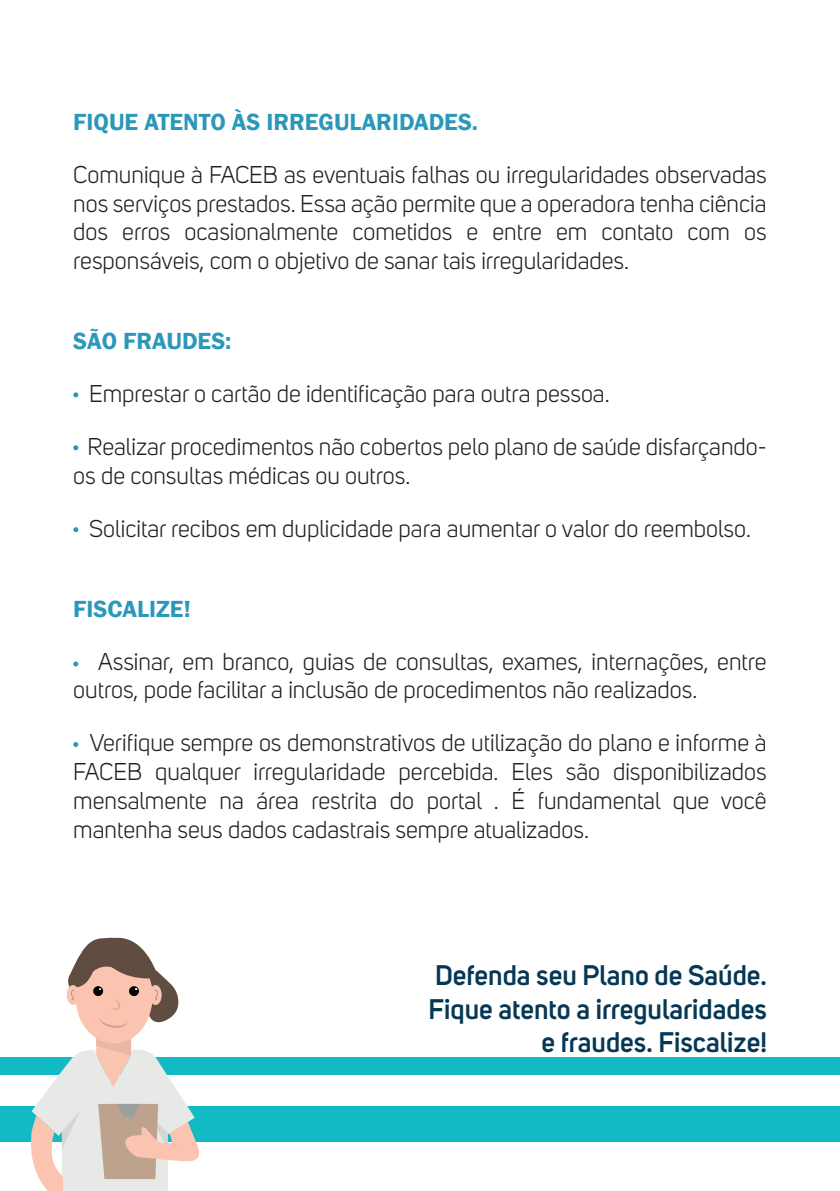
<style>
.page{position:relative;width:840px;height:1191px;background:#fff}
.page>*{position:absolute;margin:0;border:0;box-sizing:border-box;transform-origin:0 0}
.t1{font:600 28px/33.6px "Uni Sans";color:#063754;text-align:right}
.t2{font:24px/28.8px "Uni Sans";color:#231f20;text-align:justify}
.t3{font:600 24px "Franklin Gothic";color:#2b98b9}
</style>
<div class="page">
<div style="left:0;top:1106px;width:839px;height:36px;background:#12bbc3"></div>
<div style="left:0;top:1057px;width:839px;height:18px;background:#12bbc3"></div>
<div style="left:75px;top:948px;width:78px;height:95px;background:#fbc4b0;border-radius:50%"></div>
<svg style="left:31px;top:1038px;width:169px;height:153px"></svg>
<svg style="left:66px;top:937px;width:113px;height:91px"></svg>
<svg style="left:73px;top:392px;width:5px;height:5px"></svg>
<svg style="left:73px;top:445px;width:5px;height:5px"></svg>
<svg style="left:73px;top:527px;width:5px;height:5px"></svg>
<svg style="left:73px;top:661px;width:5px;height:5px"></svg>
<svg style="left:73px;top:742px;width:5px;height:5px"></svg>
<p class="t3" style="left:73px;top:107px;width:406px">FIQUE ATENTO ÀS IRREGULARIDADES.</p>
<p class="t2" style="left:73px;top:160px;width:694px">Comunique à FACEB as eventuais falhas ou irregularidades observadas nos serviços prestados. Essa ação permite que a operadora tenha ciência dos erros ocasionalmente cometidos e entre em contato com os responsáveis, com o objetivo de sanar tais irregularidades.</p>
<p class="t3" style="left:73px;top:326px;width:160px">SÃO FRAUDES:</p>
<p class="t2" style="left:89px;top:379px;width:522px">Emprestar o cartão de identificação para outra pessoa.</p>
<p class="t2" style="left:73px;top:432px;width:694px;text-indent:14px">Realizar procedimentos não cobertos pelo plano de saúde disfarçando&shy;os de consultas médicas ou outros.</p>
<p class="t2" style="left:89px;top:514px;width:663px">Solicitar recibos em duplicidade para aumentar o valor do reembolso.</p>
<p class="t3" style="left:73px;top:594px;width:119px">FISCALIZE!</p>
<p class="t2" style="left:73px;top:647px;width:694px;text-indent:25px">Assinar, em branco, guias de consultas, exames, internações, entre outros, pode facilitar a inclusão de procedimentos não realizados.</p>
<p class="t2" style="left:73px;top:728px;width:694px;text-indent:16px">Verifique sempre os demonstrativos de utilização do plano e informe à FACEB qualquer irregularidade percebida. Eles são disponibilizados mensalmente na área restrita do portal . É fundamental que você mantenha seus dados cadastrais sempre atualizados.</p>
<p class="t1" style="left:428px;top:958px;width:340px">Defenda seu Plano de Saúde.<br>Fique atento a irregularidades e fraudes. Fiscalize!</p>
</div>
